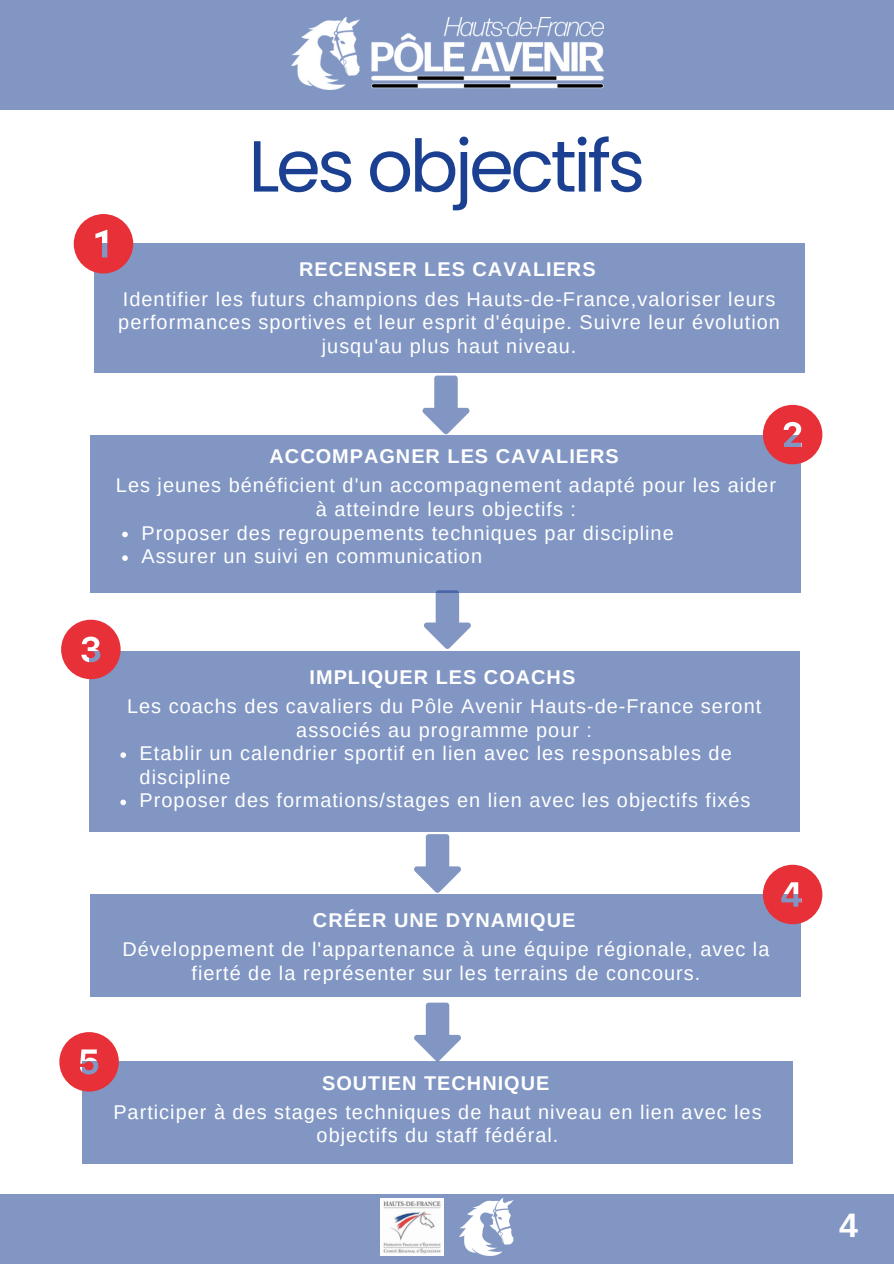
<style>
.page{position:relative;width:894px;height:1264px;background:#fff}
.page>*{position:absolute;margin:0;border:0;box-sizing:border-box;transform-origin:0 0}
.t1{font:72.15px "Poppins";letter-spacing:-.05em;color:#1b4092}
.t2{font:700 33.9px "Arimo";color:#fff}
.t3{font:19.95px/23.4px "Arimo";letter-spacing:.05em;color:#fff;text-align:center}
.t4{font:700 19.95px "Arimo";letter-spacing:.05em;color:#fff}
</style>
<div class="page">
<div style="left:0;top:0;width:893px;height:109px;background:#8196c3"></div>
<div style="left:0;top:1194px;width:893px;height:69px;background:#8196c3"></div>
<img style="left:291px;top:17px;width:312px;height:72px">
<img style="left:380px;top:1198px;width:63px;height:57px">
<img style="left:459px;top:1198px;width:54px;height:57px">
<div style="left:94px;top:244px;width:710px;height:129px;background:#8196c3"></div>
<svg style="left:422px;top:375px;width:47px;height:59px"></svg>
<div style="left:91px;top:435px;width:709px;height:157px;background:#8196c3"></div>
<svg style="left:122px;top:531px;width:6px;height:6px"></svg>
<svg style="left:122px;top:555px;width:6px;height:6px"></svg>
<svg style="left:424px;top:590px;width:47px;height:59px"></svg>
<div style="left:89px;top:651px;width:709px;height:180px;background:#8196c3"></div>
<svg style="left:120px;top:752px;width:6px;height:6px"></svg>
<svg style="left:120px;top:799px;width:6px;height:6px"></svg>
<svg style="left:414px;top:834px;width:47px;height:58px"></svg>
<div style="left:91px;top:894px;width:709px;height:102px;background:#8196c3"></div>
<svg style="left:414px;top:1002px;width:47px;height:59px"></svg>
<div style="left:82px;top:1061px;width:710px;height:103px;background:#8196c3"></div>
<svg style="left:74px;top:214px;width:59px;height:59px"></svg>
<svg style="left:762px;top:405px;width:60px;height:59px"></svg>
<svg style="left:61px;top:619px;width:60px;height:60px"></svg>
<svg style="left:762px;top:864px;width:60px;height:60px"></svg>
<svg style="left:59px;top:1032px;width:60px;height:59px"></svg>
<p class="t1" style="left:248px;top:116px;width:398px">Les objectifs</p>
<p class="t4" style="left:299px;top:258px;width:298px">RECENSER LES CAVALIERS</p>
<p class="t3" style="left:118px;top:287px;width:663px">Identifier les futurs champions des Hauts-de-France,valoriser leurs performances sportives et leur esprit d'équipe. Suivre leur évolution jusqu'au plus haut niveau.</p>
<h2 class="t4" style="left:269px;top:445px;width:350px">ACCOMPAGNER LES CAVALIERS</h2>
<h2 class="t3" style="left:116px;top:473px;width:661px">Les jeunes bénéficient d'un accompagnement adapté pour les aider à atteindre leurs objectifs :</h2>
<p class="t3" style="left:141px;top:521px;width:533px">Proposer des regroupements techniques par discipline</p>
<p class="t3" style="left:141px;top:544px;width:342px">Assurer un suivi en communication</p>
<p class="t4" style="left:309px;top:665px;width:267px">IMPLIQUER LES COACHS</p>
<p class="t3" style="left:127px;top:694px;width:635px">Les coachs des cavaliers du Pôle Avenir Hauts-de-France seront associés au programme pour :</p>
<h2 class="t3" style="left:140px;top:741px;width:593px;text-align:left">Etablir un calendrier sportif en lien avec les responsables de discipline</h2>
<p class="t3" style="left:140px;top:788px;width:612px">Proposer des formations/stages en lien avec les objectifs fixés</p>
<p class="t4" style="left:313px;top:908px;width:264px">CRÉER UNE DYNAMIQUE</p>
<p class="t3" style="left:122px;top:937px;width:648px">Développement de l'appartenance à une équipe régionale, avec la fierté de la représenter sur les terrains de concours.</p>
<p class="t4" style="left:322px;top:1071px;width:229px">SOUTIEN TECHNIQUE</p>
<p class="t3" style="left:113px;top:1100px;width:649px">Participer à des stages techniques de haut niveau en lien avec les objectifs du staff fédéral.</p>
<p class="t2" style="left:839px;top:1206px;width:20px">4</p>
</div>
